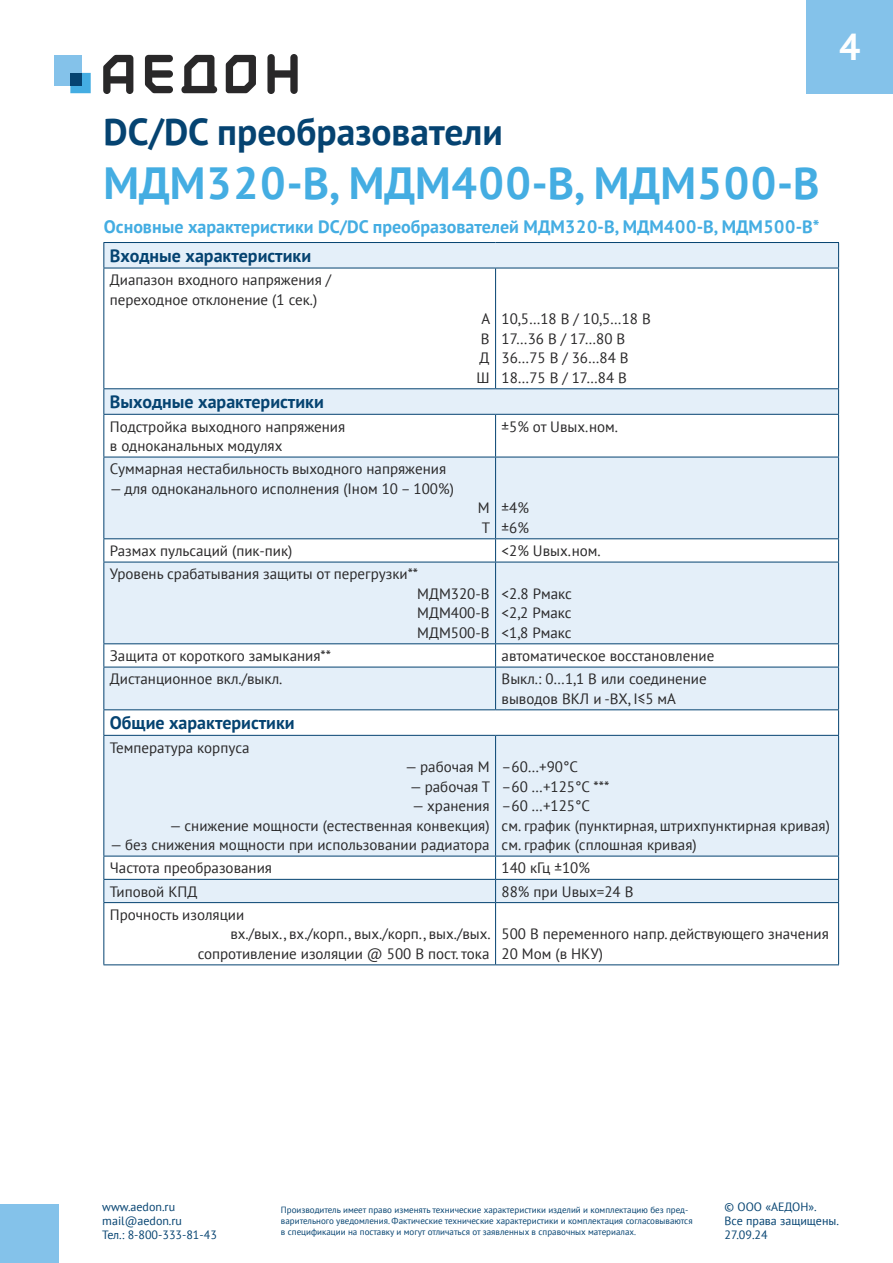
<style>
.page{position:relative;width:893px;height:1263px;background:#fff}
.page>*{position:absolute;margin:0;border:0;box-sizing:border-box;transform-origin:0 0}
.t1{font:700 45px "PT Sans";color:#44ade2}
.t2{font:700 37.5px "PT Sans";color:#054371}
.t3{font:700 37.5px "PT Sans";color:#fff}
.t4{font:700 18px "PT Sans";color:#44ade2}
.t5{font:700 18px "PT Sans";color:#054371}
.t6{font:15px/19.5px "PT Sans";color:#292829}
.t7{font:12px/14.4px "PT Sans";color:#054371}
.t8{font:9px/10.8px "PT Sans";color:#054371}
</style>
<div class="page">
<div style="left:0;top:1205px;width:59px;height:58px;background:#84c2ea"></div>
<div style="left:807px;top:0;width:86px;height:94px;background:#84c2ea"></div>
<svg style="left:267px;top:54px;width:31px;height:40px"></svg>
<svg style="left:181px;top:55px;width:36px;height:38px"></svg>
<svg style="left:226px;top:55px;width:30px;height:38px"></svg>
<svg style="left:145px;top:55px;width:28px;height:38px"></svg>
<svg style="left:103px;top:55px;width:30px;height:39px"></svg>
<div style="left:54px;top:55px;width:28px;height:30px;background:#84c2ea"></div>
<svg style="left:70px;top:73px;width:21px;height:20px"></svg>
<div style="left:70px;top:73px;width:12px;height:12px;background:#054371"></div>
<svg style="left:104px;top:243px;width:734px;height:659px;fill:#e4eff9"></svg>
<svg style="left:838px;top:243px;width:1px;height:25px"></svg>
<svg style="left:838px;top:389px;width:1px;height:25px"></svg>
<hr style="left:103px;top:242px;width:393px;height:1px;background:#054371">
<svg style="left:103px;top:243px;width:1px;height:25px"></svg>
<hr style="left:496px;top:242px;width:343px;height:1px;background:#054371">
<hr style="left:103px;top:268px;width:393px;height:1px;background:#054371">
<hr style="left:103px;top:268px;width:1px;height:120px;background:#054371">
<hr style="left:496px;top:268px;width:343px;height:1px;background:#054371">
<hr style="left:495px;top:268px;width:1px;height:120px;background:#054371">
<hr style="left:838px;top:268px;width:1px;height:120px;background:#054371">
<hr style="left:103px;top:388px;width:393px;height:1px;background:#054371">
<svg style="left:103px;top:389px;width:1px;height:25px"></svg>
<hr style="left:496px;top:388px;width:343px;height:1px;background:#054371">
<hr style="left:103px;top:414px;width:393px;height:1px;background:#054371">
<hr style="left:103px;top:415px;width:1px;height:42px;background:#054371">
<hr style="left:496px;top:414px;width:343px;height:1px;background:#054371">
<hr style="left:495px;top:415px;width:1px;height:42px;background:#054371">
<hr style="left:838px;top:415px;width:1px;height:42px;background:#054371">
<hr style="left:103px;top:457px;width:393px;height:1px;background:#054371">
<hr style="left:103px;top:457px;width:1px;height:81px;background:#054371">
<hr style="left:496px;top:457px;width:343px;height:1px;background:#054371">
<hr style="left:495px;top:457px;width:1px;height:81px;background:#054371">
<hr style="left:838px;top:457px;width:1px;height:81px;background:#054371">
<hr style="left:103px;top:538px;width:393px;height:1px;background:#054371">
<svg style="left:103px;top:539px;width:1px;height:23px"></svg>
<hr style="left:496px;top:538px;width:343px;height:1px;background:#054371">
<svg style="left:495px;top:539px;width:1px;height:23px"></svg>
<svg style="left:838px;top:539px;width:1px;height:23px"></svg>
<hr style="left:103px;top:562px;width:393px;height:1px;background:#054371">
<hr style="left:103px;top:562px;width:1px;height:81px;background:#054371">
<hr style="left:496px;top:562px;width:343px;height:1px;background:#054371">
<hr style="left:495px;top:562px;width:1px;height:81px;background:#054371">
<hr style="left:838px;top:562px;width:1px;height:81px;background:#054371">
<hr style="left:103px;top:643px;width:393px;height:1px;background:#054371">
<svg style="left:103px;top:644px;width:1px;height:23px"></svg>
<hr style="left:496px;top:643px;width:343px;height:1px;background:#054371">
<svg style="left:495px;top:644px;width:1px;height:23px"></svg>
<svg style="left:838px;top:644px;width:1px;height:23px"></svg>
<hr style="left:103px;top:667px;width:393px;height:1px;background:#054371">
<hr style="left:103px;top:667px;width:1px;height:42px;background:#054371">
<hr style="left:496px;top:667px;width:343px;height:1px;background:#054371">
<hr style="left:495px;top:667px;width:1px;height:42px;background:#054371">
<hr style="left:838px;top:667px;width:1px;height:42px;background:#054371">
<hr style="left:103px;top:709px;width:393px;height:1px;background:#054371">
<svg style="left:103px;top:710px;width:1px;height:25px"></svg>
<hr style="left:496px;top:709px;width:343px;height:1px;background:#054371">
<svg style="left:838px;top:710px;width:1px;height:25px"></svg>
<hr style="left:103px;top:735px;width:393px;height:1px;background:#054371">
<hr style="left:103px;top:736px;width:1px;height:120px;background:#054371">
<hr style="left:496px;top:735px;width:343px;height:1px;background:#054371">
<hr style="left:495px;top:736px;width:1px;height:120px;background:#054371">
<hr style="left:838px;top:736px;width:1px;height:120px;background:#054371">
<hr style="left:103px;top:856px;width:393px;height:1px;background:#054371">
<hr style="left:496px;top:856px;width:343px;height:1px;background:#054371">
<hr style="left:103px;top:879px;width:393px;height:1px;background:#054371">
<svg style="left:103px;top:856px;width:1px;height:46px"></svg>
<hr style="left:496px;top:879px;width:343px;height:1px;background:#054371">
<svg style="left:495px;top:856px;width:1px;height:46px"></svg>
<svg style="left:838px;top:856px;width:1px;height:46px"></svg>
<hr style="left:103px;top:902px;width:393px;height:1px;background:#054371">
<hr style="left:103px;top:903px;width:1px;height:61px;background:#054371">
<hr style="left:496px;top:902px;width:343px;height:1px;background:#054371">
<hr style="left:495px;top:903px;width:1px;height:61px;background:#054371">
<hr style="left:838px;top:903px;width:1px;height:61px;background:#054371">
<hr style="left:103px;top:964px;width:393px;height:1px;background:#054371">
<hr style="left:496px;top:964px;width:343px;height:1px;background:#054371">
<h2 class="t3" style="left:839px;top:22px;width:24px">4</h2>
<h2 class="t2" style="left:103px;top:107px;width:401px">DC/DC преобразователи</h2>
<h1 class="t1" style="left:103px;top:153px;width:717px">МДМ320-В, МДМ400-В, МДМ500-В</h1>
<p class="t4" style="left:104px;top:215px;width:717px">Основные характеристики DC/DC преобразователей МДМ320-В, МДМ400-В, МДМ500-В*</p>
<p class="t5" style="left:110px;top:244px;width:203px">Входные характеристики</p>
<p class="t6" style="left:110px;top:270px;width:223px">Диапазон входного напряжения / переходное отклонение (1 сек.)</p>
<p class="t6" style="left:476px;top:309px;width:15px;text-align:center">А<br>В<br>Д<br>Ш</p>
<p class="t6" style="left:502px;top:309px;width:151px">10,5…18 В / 10,5…18 В<br>17…36 В / 17…80 В<br>36…75 В / 36…84 В<br>18…75 В / 17…84 В</p>
<p class="t5" style="left:110px;top:390px;width:215px">Выходные характеристики</p>
<p class="t6" style="left:110px;top:416px;width:237px">Подстройка выходного напряжения в одноканальных модулях</p>
<p class="t6" style="left:502px;top:416px;width:118px">±5% от Uвых.ном.</p>
<p class="t6" style="left:110px;top:459px;width:338px">Суммарная нестабильность выходного напряжения</p>
<p class="t6" style="left:110px;top:478px;width:346px">— для одноканального исполнения (Iном 10 – 100%)</p>
<p class="t6" style="left:478px;top:498px;width:14px">М<br>Т</p>
<p class="t6" style="left:502px;top:498px;width:29px">±4% ±6%</p>
<p class="t6" style="left:110px;top:541px;width:184px">Размах пульсаций (пик-пик)</p>
<p class="t6" style="left:502px;top:541px;width:101px">&lt;2% Uвых.ном.</p>
<p class="t6" style="left:417px;top:564px;width:74px;text-indent:-307px">Уровень срабатывания защиты от перегрузки**<br>МДМ320-В<br>МДМ400-В<br>МДМ500-В</p>
<p class="t6" style="left:502px;top:583px;width:72px;text-align:justify">&lt;2.8 Pмакс &lt;2,2 Pмакс &lt;1,8 Pмакс</p>
<p class="t6" style="left:110px;top:646px;width:223px">Защита от короткого замыкания**</p>
<p class="t6" style="left:502px;top:646px;width:214px">автоматическое восстановление</p>
<p class="t6" style="left:110px;top:669px;width:174px">Дистанционное вкл./выкл.</p>
<p class="t6" style="left:502px;top:669px;width:207px">Выкл.: 0…1,1 В или соединение выводов ВКЛ и -ВХ, I≤5 мА</p>
<p class="t5" style="left:110px;top:711px;width:186px">Общие характеристики</p>
<p class="t6" style="left:110px;top:737px;width:141px">Температура корпуса</p>
<p class="t6" style="left:405px;top:757px;width:86px">— рабочая М</p>
<p class="t6" style="left:410px;top:776px;width:82px">— рабочая Т</p>
<p class="t6" style="left:412px;top:796px;width:79px">— хранения</p>
<p class="t6" style="left:169px;top:815px;width:322px">— снижение мощности (естественная конвекция)</p>
<p class="t6" style="left:110px;top:835px;width:381px">— без снижения мощности при использовании радиатора</p>
<p class="t6" style="left:502px;top:757px;width:330px">–60…+90°C<br>–60 …+125°C ***<br>–60 …+125°C<br>см. график (пунктирная, штрихпунктирная кривая) см. график (сплошная кривая)</p>
<p class="t6" style="left:110px;top:858px;width:164px">Частота преобразования</p>
<p class="t6" style="left:502px;top:858px;width:90px">140 кГц ±10%</p>
<p class="t6" style="left:110px;top:881px;width:89px">Типовой КПД</p>
<p class="t6" style="left:502px;top:881px;width:133px">88% при Uвых=24 В</p>
<p class="t6" style="left:110px;top:904px;width:136px">Прочность изоляции</p>
<p class="t6" style="left:230px;top:924px;width:262px">вх./вых., вх./корп., вых./корп., вых./вых.</p>
<p class="t6" style="left:198px;top:943px;width:293px">сопротивление изоляции @ 500 В пост. тока</p>
<p class="t6" style="left:502px;top:924px;width:329px">500 В переменного напр. действующего значения<br>20 Мом (в НКУ)</p>
<p class="t7" style="left:102px;top:1199px;width:116px">www.aedon.ru mail@aedon.ru<br>Тел.: 8-800-333-81-43</p>
<p class="t7" style="left:725px;top:1199px;width:116px">© ООО «АЕДОН».<br>Все права защищены.<br>27.09.24</p>
<p class="t8" style="left:281px;top:1204px;width:413px">Производитель имеет право изменять технические характеристики изделий и комплектацию без пред&shy;варительного уведомления. Фактические технические характеристики и комплектация согласовываются в спецификации на поставку и могут отличаться от заявленных в справочных материалах.</p>
</div>
